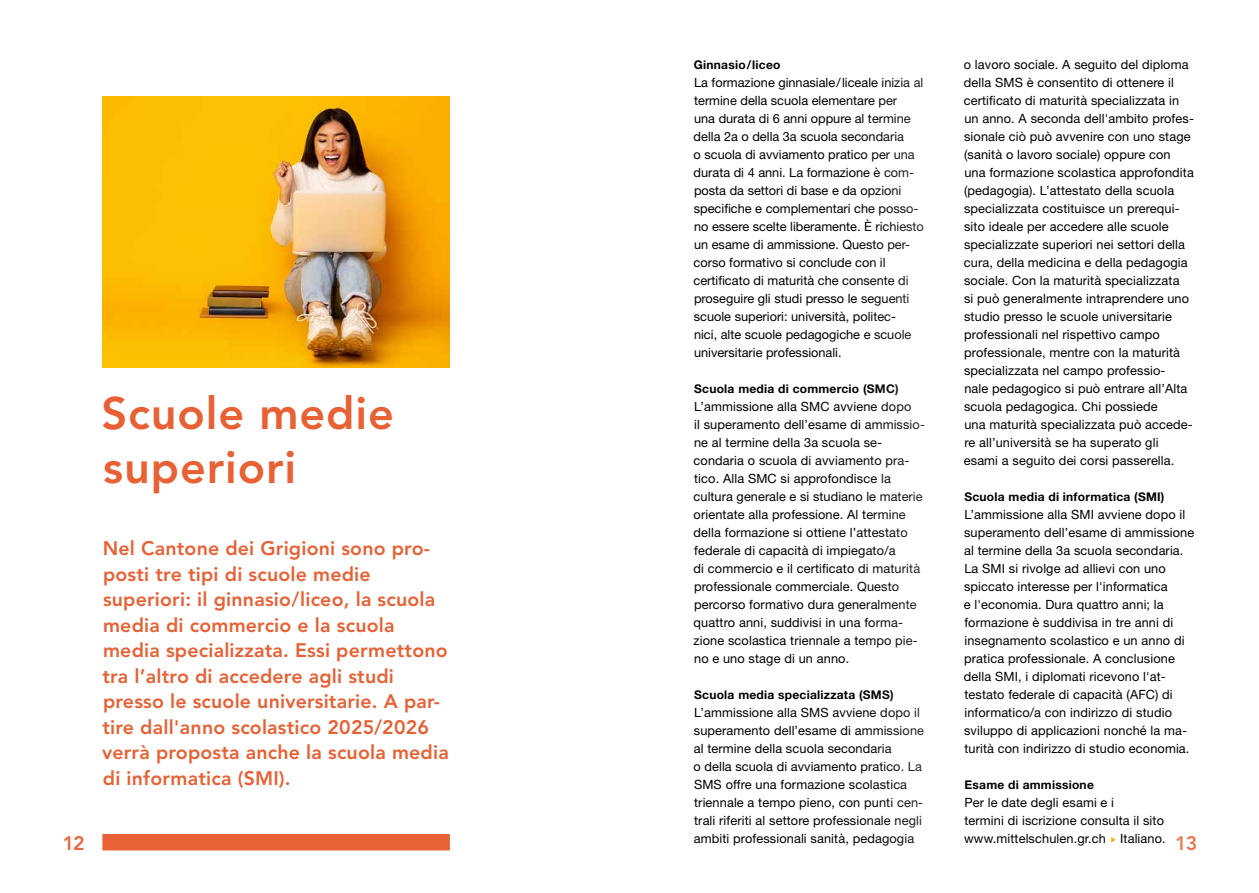
<style>
.page{position:relative;width:1259px;height:893px;background:#fff}
.page>*{position:absolute;margin:0;border:0;box-sizing:border-box;transform-origin:0 0}
.t1{font:800 45px/54px "Avenir LT Pro";letter-spacing:.02em;color:#e76134}
.t2{font:800 19.5px/25.5px "Avenir LT Pro";letter-spacing:.01em;color:#e76134}
.t3{font:12.75px/18px "Helvetica Neue LT Std";letter-spacing:.01em;color:#000}
.t4{font:700 12px "Helvetica Neue LT Std";letter-spacing:.02em;color:#000}
</style>
<div class="page">
<div style="left:102px;top:834px;width:348px;height:16px;background:#e76134"></div>
<svg style="left:1111px;top:837px;width:4px;height:6px"></svg>
<img style="left:102px;top:97px;width:348px;height:271px">
<p class="t3" style="left:964px;top:55px;width:232px">o lavoro sociale. A seguito del diploma della SMS è consentito di ottenere il certificato di maturità specializzata in un anno. A seconda dell'ambito profes&shy;sionale ciò può avvenire con uno stage (sanità o lavoro sociale) oppure con una formazione scolastica approfondita (pedagogia). L’attestato della scuola specializzata costituisce un prerequi&shy;sito ideale per accedere alle scuole specializzate superiori nei settori della cura, della medicina e della pedagogia sociale. Con la maturità specializzata<br>si può generalmente intraprendere uno studio presso le scuole universitarie professionali nel rispettivo campo professionale, mentre con la maturità specializzata nel campo professio-<br>nale pedagogico si può entrare all’Alta scuola pedagogica. Chi possiede<br>una maturità specializzata può accede&shy;re all’università se ha superato gli esami a seguito dei corsi passerella.</p>
<p class="t4" style="left:964px;top:489px;width:202px">Scuola media di informatica (SMI)</p>
<p class="t3" style="left:964px;top:505px;width:232px">L’ammissione alla SMI avviene dopo il superamento dell’esame di ammissione al termine della 3a scuola secondaria.<br>La SMI si rivolge ad allievi con uno spiccato interesse per l'informatica<br>e l'economia. Dura quattro anni; la formazione è suddivisa in tre anni di insegnamento scolastico e un anno di pratica professionale. A conclusione della SMI, i diplomati ricevono l'at&shy;testato federale di capacità (AFC) di informatico/a con indirizzo di studio sviluppo di applicazioni nonché la ma&shy;turità con indirizzo di studio economia.</p>
<p class="t4" style="left:964px;top:777px;width:131px">Esame di ammissione</p>
<p class="t3" style="left:964px;top:793px;width:203px">Per le date degli esami e i<br>termini di iscrizione consulta il sito www.mittelschulen.gr.ch Italiano.</p>
<p class="t4" style="left:694px;top:57px;width:88px">Ginnasio/liceo</p>
<p class="t3" style="left:693px;top:73px;width:232px">La formazione ginnasiale/liceale inizia al termine della scuola elementare per<br>una durata di 6 anni oppure al termine della 2a o della 3a scuola secondaria<br>o scuola di avviamento pratico per una durata di 4 anni. La formazione è com&shy;posta da settori di base e da opzioni specifiche e complementari che posso&shy;no essere scelte liberamente. È richiesto un esame di ammissione. Questo per&shy;corso formativo si conclude con il certificato di maturità che consente di proseguire gli studi presso le seguenti scuole superiori: università, politec-<br>nici, alte scuole pedagogiche e scuole universitarie professionali.</p>
<p class="t4" style="left:694px;top:381px;width:206px">Scuola media di commercio (SMC)</p>
<p class="t3" style="left:693px;top:397px;width:233px">L’ammissione alla SMC avviene dopo<br>il superamento dell’esame di ammissio&shy;ne al termine della 3a scuola se&shy;condaria o scuola di avviamento pra&shy;tico. Alla SMC si approfondisce la cultura generale e si studiano le materie orientate alla professione. Al termine della formazione si ottiene l’attestato federale di capacità di impiegato/a<br>di commercio e il certificato di maturità professionale commerciale. Questo percorso formativo dura generalmente quattro anni, suddivisi in una forma&shy;zione scolastica triennale a tempo pie&shy;no e uno stage di un anno.</p>
<p class="t4" style="left:694px;top:687px;width:201px">Scuola media specializzata (SMS)</p>
<p class="t3" style="left:693px;top:703px;width:232px">L’ammissione alla SMS avviene dopo il superamento dell’esame di ammissione al termine della scuola secondaria<br>o della scuola di avviamento pratico. La SMS offre una formazione scolastica triennale a tempo pieno, con punti cen&shy;trali riferiti al settore professionale negli ambiti professionali sanità, pedagogia</p>
<h1 class="t1" style="left:101px;top:387px;width:294px">Scuole medie superiori</h1>
<p class="t2" style="left:102px;top:536px;width:348px">Nel Cantone dei Grigioni sono pro&shy;posti tre tipi di scuole medie superiori: il ginnasio/liceo, la scuola media di commercio e la scuola media specializzata. Essi permettono tra l’altro di accedere agli studi presso le scuole universitarie. A par&shy;tire dall'anno scolastico 2025/2026 verrà proposta anche la scuola media di informatica (SMI).</p>
<h2 class="t2" style="left:63px;top:831px;width:24px">12</h2>
<h2 class="t2" style="left:1175px;top:831px;width:24px">13</h2>
</div>
